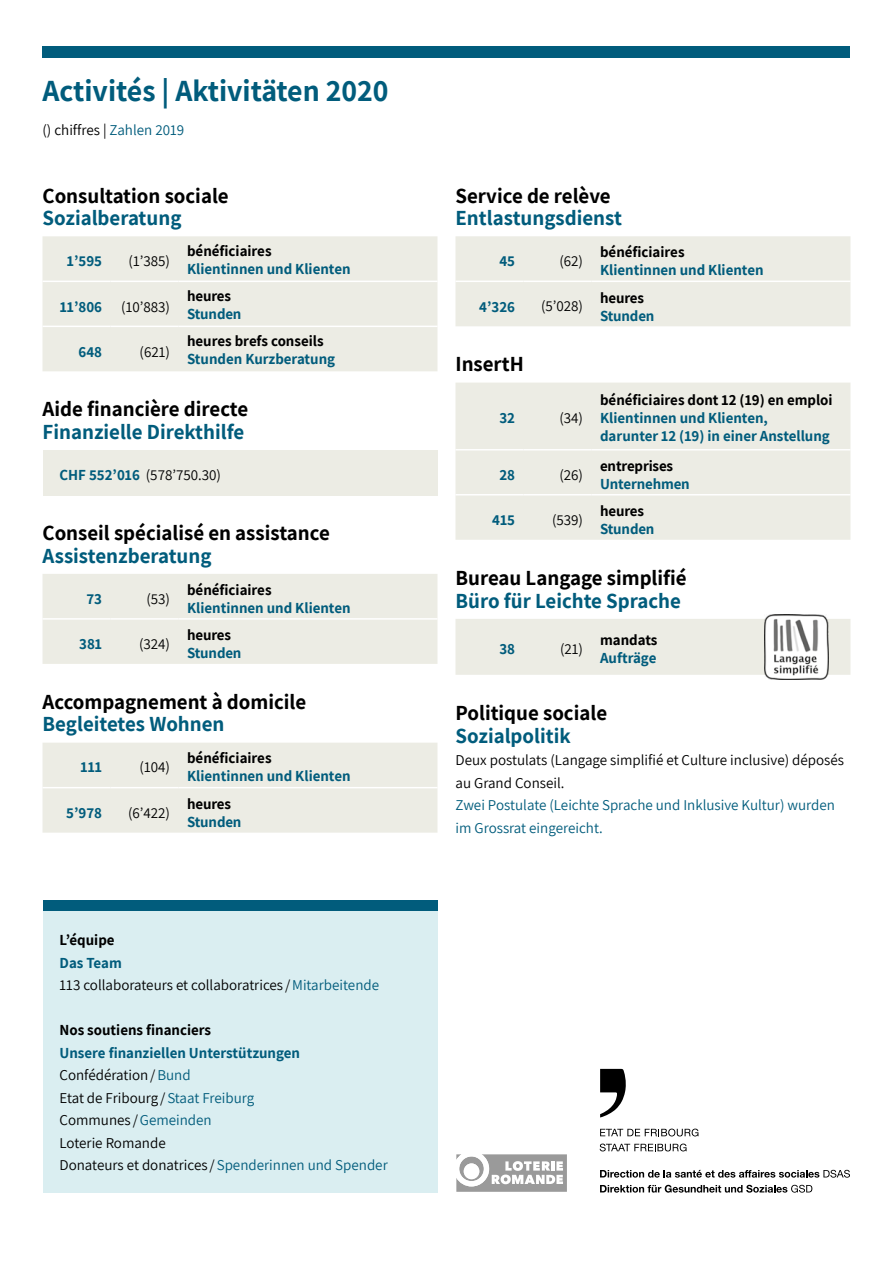
<style>
.page{position:relative;width:893px;height:1263px;background:#fff}
.page>*{position:absolute;margin:0;border:0;box-sizing:border-box;transform-origin:0 0}
.t1{font:700 30px "Assistant";color:#015c7c}
.t2{font:700 21px "Assistant";color:#000}
.t3{font:700 21px "Assistant";color:#015c7c}
.t4{font:15px/22.5px "Assistant";color:#000}
.t5{font:700 15px/18px "Assistant";color:#015c7c}
.t6{font:700 15px "Assistant";color:#000}
.t7{font:15px/22.5px "Assistant";color:#015c7c}
.s1{color:#015c7c}
.s2{font-weight:700;color:#015c7c}
.s3{font-weight:400;color:#000}
.s4{font-weight:400}
</style>
<div class="page">
<div style="left:43px;top:47px;width:807px;height:11px;background:#015c7c"></div>
<div style="left:43px;top:236px;width:394px;height:135px;background:#ecece4"></div>
<hr style="left:43px;top:281px;width:68px;height:1px;background:#fff">
<hr style="left:111px;top:281px;width:68px;height:1px;background:#fff">
<hr style="left:179px;top:281px;width:258px;height:1px;background:#fff">
<hr style="left:43px;top:326px;width:68px;height:1px;background:#fff">
<hr style="left:111px;top:326px;width:68px;height:1px;background:#fff">
<hr style="left:179px;top:326px;width:258px;height:1px;background:#fff">
<div style="left:43px;top:450px;width:394px;height:45px;background:#ecece4"></div>
<div style="left:43px;top:574px;width:394px;height:90px;background:#ecece4"></div>
<hr style="left:43px;top:618px;width:68px;height:2px;background:#fff">
<hr style="left:111px;top:618px;width:68px;height:2px;background:#fff">
<hr style="left:179px;top:618px;width:258px;height:2px;background:#fff">
<div style="left:43px;top:743px;width:394px;height:90px;background:#ecece4"></div>
<hr style="left:43px;top:787px;width:68px;height:1px;background:#fff">
<hr style="left:111px;top:787px;width:68px;height:1px;background:#fff">
<hr style="left:179px;top:787px;width:258px;height:1px;background:#fff">
<div style="left:455px;top:236px;width:395px;height:90px;background:#ecece4"></div>
<hr style="left:455px;top:281px;width:69px;height:1px;background:#fff">
<hr style="left:524px;top:281px;width:68px;height:1px;background:#fff">
<hr style="left:592px;top:281px;width:258px;height:1px;background:#fff">
<div style="left:455px;top:383px;width:395px;height:157px;background:#ecece4"></div>
<hr style="left:455px;top:449px;width:69px;height:1px;background:#fff">
<hr style="left:524px;top:449px;width:68px;height:1px;background:#fff">
<hr style="left:592px;top:449px;width:258px;height:1px;background:#fff">
<hr style="left:455px;top:494px;width:69px;height:1px;background:#fff">
<hr style="left:524px;top:494px;width:68px;height:1px;background:#fff">
<hr style="left:592px;top:494px;width:258px;height:1px;background:#fff">
<div style="left:455px;top:619px;width:395px;height:56px;background:#ecece4"></div>
<img style="left:764px;top:615px;width:64px;height:64px">
<div style="left:43px;top:900px;width:394px;height:11px;background:#015c7c"></div>
<div style="left:43px;top:911px;width:394px;height:281px;background:#daeef1"></div>
<svg style="left:456px;top:1154px;width:111px;height:38px"></svg>
<svg style="left:600px;top:1069px;width:26px;height:48px"></svg>
<svg style="left:600px;top:1128px;width:98px;height:8px"></svg>
<svg style="left:600px;top:1143px;width:86px;height:8px"></svg>
<svg style="left:600px;top:1170px;width:250px;height:8px"></svg>
<svg style="left:600px;top:1185px;width:212px;height:7px"></svg>
<h2 class="t1" style="left:43px;top:71px;width:347px">Activités | Aktivitäten 2020</h2>
<p class="t4" style="left:43px;top:118px;width:143px">() chiffres | <span class="s1">Zahlen 2019</span></p>
<h3 class="t2" style="left:43px;top:181px;width:188px">Consultation sociale</h3>
<h2 class="t3" style="left:43px;top:204px;width:140px">Sozialberatung</h2>
<p class="t5" style="left:67px;top:252px;width:37px">1’595</p>
<p class="t4" style="left:129px;top:249px;width:43px">(1’385)</p>
<p class="t6" style="left:187px;top:240px;width:86px">bénéficiaires</p>
<p class="t5" style="left:187px;top:259px;width:165px">Klientinnen und Klienten</p>
<p class="t5" style="left:60px;top:297px;width:44px">11’806</p>
<p class="t4" style="left:121px;top:294px;width:50px">(10’883)</p>
<p class="t6" style="left:187px;top:286px;width:45px">heures</p>
<p class="t5" style="left:187px;top:304px;width:56px">Stunden</p>
<p class="t6" style="left:187px;top:331px;width:138px">heures brefs conseils</p>
<p class="t5" style="left:187px;top:349px;width:150px">Stunden Kurzberatung</p>
<h3 class="t2" style="left:43px;top:395px;width:207px">Aide financière directe</h3>
<h2 class="t3" style="left:43px;top:417px;width:203px">Finanzielle Direkthilfe</h2>
<p class="t4" style="left:60px;top:463px;width:163px"><span class="s2">CHF 552’016</span> (578’750.30)</p>
<h3 class="t2" style="left:43px;top:519px;width:289px">Conseil spécialisé en assistance</h3>
<h2 class="t3" style="left:43px;top:541px;width:171px">Assistenzberatung</h2>
<p class="t5" style="left:86px;top:589px;width:17px">73</p>
<p class="t4" style="left:146px;top:587px;width:25px">(53)</p>
<p class="t5" style="left:79px;top:342px;width:25px">648</p>
<p class="t4" style="left:140px;top:340px;width:32px">(621)</p>
<p class="t6" style="left:187px;top:579px;width:86px">bénéficiaires</p>
<p class="t5" style="left:187px;top:598px;width:165px">Klientinnen und Klienten</p>
<p class="t6" style="left:187px;top:625px;width:45px">heures</p>
<p class="t5" style="left:187px;top:644px;width:56px">Stunden</p>
<h3 class="t2" style="left:43px;top:687px;width:265px">Accompagnement à domicile</h3>
<h2 class="t3" style="left:43px;top:710px;width:183px">Begleitetes Wohnen</h2>
<p class="t5" style="left:81px;top:758px;width:23px">111</p>
<p class="t4" style="left:140px;top:755px;width:32px">(104)</p>
<p class="t5" style="left:79px;top:635px;width:24px">381</p>
<p class="t4" style="left:139px;top:632px;width:33px">(324)</p>
<p class="t6" style="left:187px;top:748px;width:86px">bénéficiaires</p>
<p class="t5" style="left:187px;top:767px;width:165px">Klientinnen und Klienten</p>
<p class="t5" style="left:66px;top:804px;width:37px">5’978</p>
<p class="t4" style="left:128px;top:801px;width:44px">(6’422)</p>
<p class="t6" style="left:187px;top:794px;width:45px">heures</p>
<p class="t5" style="left:187px;top:813px;width:56px">Stunden</p>
<p class="t6" style="left:60px;top:930px;width:57px">L’équipe</p>
<p class="t4" style="left:60px;top:951px;width:321px"><span class="s2">Das Team<br></span>113 collaborateurs et collaboratrices /<span class="s1">Mitarbeitende</span></p>
<p class="t6" style="left:60px;top:1020px;width:153px">Nos soutiens financiers</p>
<p class="t5" style="left:60px;top:1041px;width:242px;line-height:22.5px">Unsere finanziellen Unterstützungen<br><span class="s3">Confédération/</span><span class="s4">Bund</span></p>
<p class="t4" style="left:60px;top:1086px;width:196px">Etat de Fribourg /<span class="s1">Staat Freiburg</span></p>
<p class="t4" style="left:60px;top:1108px;width:154px">Communes /<span class="s1">Gemeinden</span></p>
<p class="t4" style="left:60px;top:1131px;width:108px">Loterie Romande</p>
<p class="t4" style="left:60px;top:1153px;width:330px">Donateurs et donatrices /<span class="s1">Spenderinnen und Spender</span></p>
<h3 class="t2" style="left:455px;top:181px;width:157px">Service de relève</h3>
<h2 class="t3" style="left:455px;top:204px;width:168px">Entlastungsdienst</h2>
<p class="t5" style="left:499px;top:251px;width:17px">45</p>
<p class="t4" style="left:559px;top:249px;width:25px">(62)</p>
<p class="t6" style="left:600px;top:242px;width:86px">bénéficiaires</p>
<p class="t5" style="left:600px;top:260px;width:165px">Klientinnen und Klienten</p>
<p class="t5" style="left:479px;top:297px;width:37px">4’326</p>
<p class="t4" style="left:541px;top:294px;width:44px">(5’028)</p>
<h3 class="t2" style="left:455px;top:350px;width:70px">InsertH</h3>
<p class="t5" style="left:499px;top:409px;width:17px">32</p>
<p class="t4" style="left:559px;top:406px;width:25px">(34)</p>
<p class="t5" style="left:499px;top:465px;width:17px">28</p>
<p class="t4" style="left:559px;top:463px;width:25px">(26)</p>
<p class="t6" style="left:600px;top:288px;width:45px">heures</p>
<p class="t5" style="left:600px;top:306px;width:56px">Stunden</p>
<p class="t6" style="left:600px;top:390px;width:234px">bénéficiaires dont 12 (19) en emploi</p>
<p class="t5" style="left:600px;top:409px;width:231px">Klientinnen und Klienten, darunter 12 (19) in einer Anstellung</p>
<p class="t6" style="left:600px;top:456px;width:75px">entreprises</p>
<p class="t5" style="left:600px;top:474px;width:91px">Unternehmen</p>
<p class="t6" style="left:600px;top:501px;width:45px">heures</p>
<p class="t5" style="left:600px;top:520px;width:56px">Stunden</p>
<h2 class="t2" style="left:455px;top:564px;width:233px">Bureau Langage simplifié</h2>
<h3 class="t3" style="left:455px;top:586px;width:227px">Büro für Leichte Sprache</h3>
<p class="t5" style="left:499px;top:640px;width:17px">38</p>
<p class="t4" style="left:560px;top:637px;width:25px">(21)</p>
<p class="t5" style="left:492px;top:511px;width:24px">415</p>
<p class="t4" style="left:552px;top:508px;width:33px">(539)</p>
<p class="t6" style="left:600px;top:630px;width:59px">mandats</p>
<p class="t5" style="left:600px;top:649px;width:58px">Aufträge</p>
<h3 class="t2" style="left:455px;top:699px;width:153px">Politique sociale</h3>
<h2 class="t3" style="left:455px;top:721px;width:117px">Sozialpolitik</h2>
<p class="t4" style="left:455px;top:748px;width:390px">Deux postulats (Langage simplifié et Culture inclusive) déposés au Grand Conseil.</p>
<p class="t7" style="left:455px;top:793px;width:381px">Zwei Postulate (Leichte Sprache und Inklusive Kultur) wurden im Grossrat eingereicht.</p>
</div>
